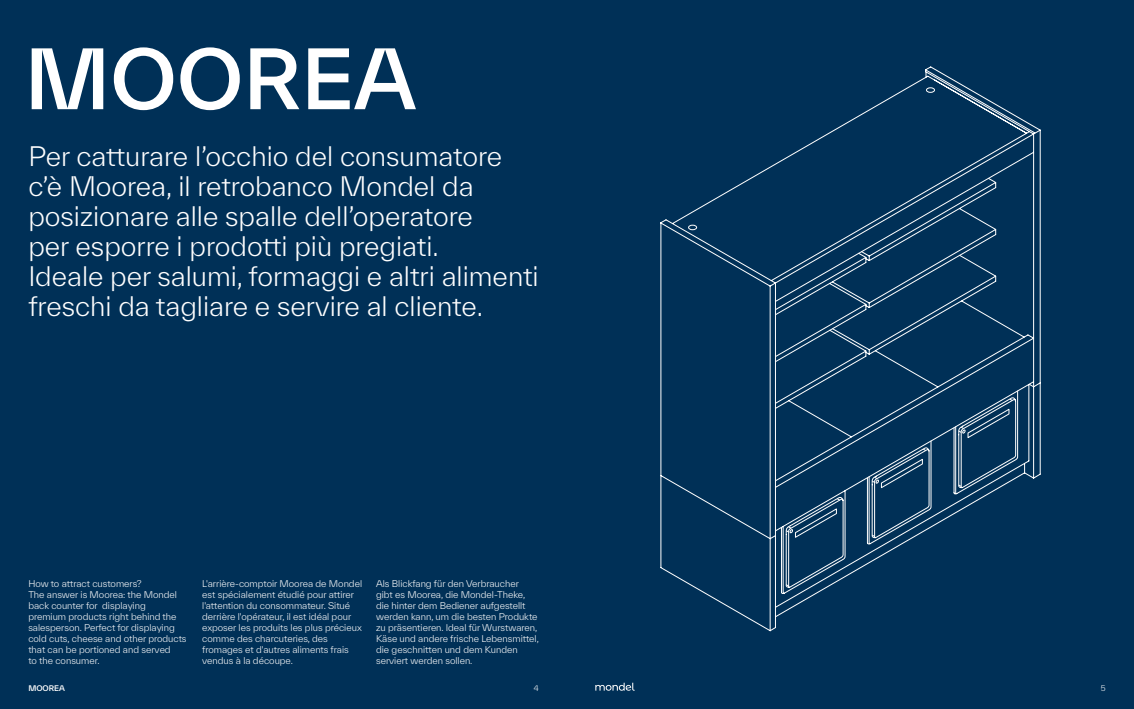
<style>
.page{position:relative;width:1134px;height:709px;background:#003057}
.page>*{position:absolute;margin:0;border:0;box-sizing:border-box;transform-origin:0 0}
.t1{font:500 80px "TWK Everett";color:#fff}
.t2{font:300 26px/30px "TWK Everett";color:#fff}
.t3{font:300 9px/11px "TWK Everett";color:#fff}
.t4{font:500 7.5px "TWK Everett";color:#fff}
.t5{font:300 7.5px "TWK Everett";color:#fff}
</style>
<div class="page">
<svg style="left:595px;top:682px;width:40px;height:8px"></svg>
<svg style="left:660px;top:66px;width:381px;height:565px"></svg>
<svg style="left:785px;top:545px;width:56px;height:42px"></svg>
<svg style="left:774px;top:177px;width:223px;height:368px"></svg>
<svg style="left:871px;top:448px;width:56px;height:89px"></svg>
<svg style="left:953px;top:390px;width:65px;height:104px"></svg>
<h1 class="t1" style="left:25px;top:23px;width:393px">MOOREA</h1>
<p class="t2" style="left:28px;top:141px;width:512px">Per catturare l’occhio del consumatore c’è Moorea, il retrobanco Mondel da posizionare alle spalle dell’operatore<br>per esporre i prodotti più pregiati.<br>Ideale per salumi, formaggi e altri alimenti freschi da tagliare e servire al cliente.</p>
<p class="t3" style="left:28px;top:577px;width:160px">How to attract customers?<br>The answer is Moorea: the Mondel back counter for displaying<br>premium products right behind the salesperson. Perfect for displaying cold cuts, cheese and other products that can be portioned and served<br>to the consumer.</p>
<p class="t3" style="left:202px;top:577px;width:161px">L'arrière-comptoir Moorea de Mondel est spécialement étudié pour attirer l'attention du consommateur. Situé derrière l'opérateur, il est idéal pour exposer les produits les plus précieux comme des charcuteries, des fromages et d'autres aliments frais vendus à la découpe.</p>
<p class="t3" style="left:376px;top:577px;width:164px">Als Blickfang für den Verbraucher<br>gibt es Moorea, die Mondel-Theke, die hinter dem Bediener aufgestellt werden kann, um die besten Produkte zu präsentieren. Ideal für Wurstwaren, Käse und andere frische Lebensmittel, die geschnitten und dem Kunden serviert werden sollen.</p>
<p class="t4" style="left:28px;top:682px;width:38px">MOOREA</p>
<p class="t5" style="left:534px;top:683px;width:6px">4</p>
<p class="t5" style="left:1101px;top:683px;width:6px">5</p>
</div>
